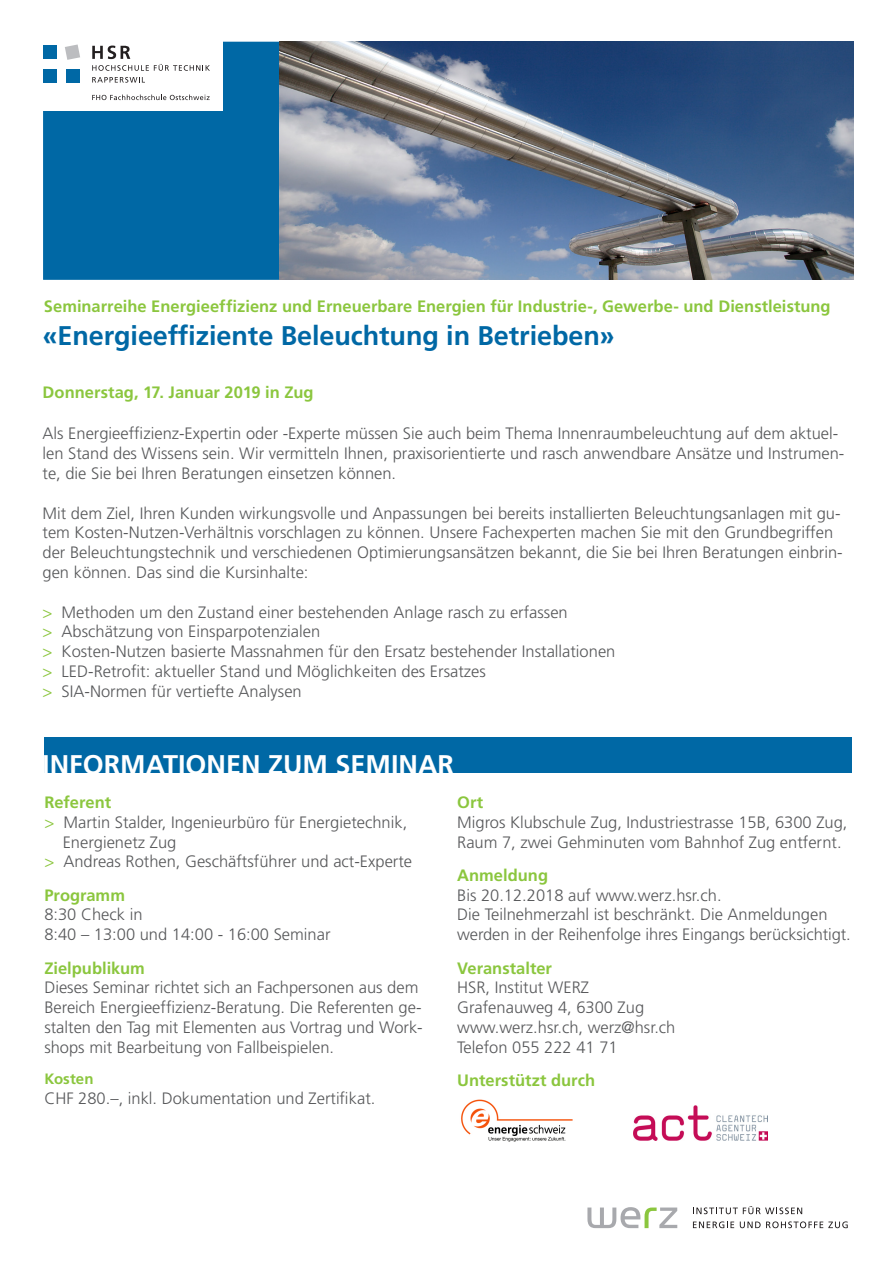
<style>
.page{position:relative;width:893px;height:1263px;background:#fff}
.page>*{position:absolute;margin:0;border:0;box-sizing:border-box;transform-origin:0 0}
.t1{font:700 27px "Frutiger LT Pro";letter-spacing:-.005em;color:#0068a5}
.t2{font:700 27px "Frutiger LT Pro";color:#fff}
.t3{font:300 16.5px/19.8px "Frutiger";color:#57585a}
.t4{font:700 16.5px "Frutiger";color:#8bc63e}
.t5{font:700 15px "Frutiger";letter-spacing:.005em;color:#8bc63e}
.s1{color:#8bc63e}
</style>
<div class="page">
<svg style="left:693px;top:1206px;width:109px;height:8px"></svg>
<svg style="left:693px;top:1221px;width:41px;height:7px"></svg>
<svg style="left:740px;top:1221px;width:108px;height:7px"></svg>
<svg style="left:587px;top:1207px;width:90px;height:21px"></svg>
<div style="left:43px;top:42px;width:238px;height:238px;background:#0068a5;border:2px solid #0068a5"></div>
<div style="left:37px;top:35px;width:186px;height:76px;background:#fff"></div>
<div style="left:44px;top:46px;width:13px;height:13px;background:#0068a5"></div>
<div style="left:44px;top:69px;width:13px;height:13px;background:#0068a5"></div>
<div style="left:66px;top:69px;width:13px;height:13px;background:#0068a5"></div>
<svg style="left:65px;top:44px;width:15px;height:16px"></svg>
<svg style="left:92px;top:95px;width:118px;height:5px"></svg>
<svg style="left:92px;top:46px;width:118px;height:25px"></svg>
<svg style="left:92px;top:77px;width:53px;height:6px"></svg>
<img style="left:280px;top:42px;width:573px;height:238px">
<div style="left:44px;top:738px;width:808px;height:35px;background:#0068a5"></div>
<img style="left:461px;top:1099px;width:112px;height:43px">
<img style="left:634px;top:1106px;width:134px;height:35px">
<p class="t4" style="left:44px;top:297px;width:788px">Seminarreihe Energieeffizienz und Erneuerbare Energien für Industrie-, Gewerbe- und Dienstleistung</p>
<h1 class="t1" style="left:43px;top:320px;width:574px">«Energieeffiziente Beleuchtung in Betrieben»</h1>
<p class="t4" style="left:43px;top:383px;width:272px">Donnerstag, 17. Januar 2019 in Zug</p>
<p class="t3" style="left:43px;top:424px;width:803px">Als Energieeffizienz-Expertin oder -Experte müssen Sie auch beim Thema Innenraumbeleuchtung auf dem aktuel&shy;len Stand des Wissens sein. Wir vermitteln Ihnen, praxisorientierte und rasch anwendbare Ansätze und Instrumen&shy;te, die Sie bei Ihren Beratungen einsetzen können.</p>
<p class="t3" style="left:43px;top:503px;width:802px">Mit dem Ziel, Ihren Kunden wirkungsvolle und Anpassungen bei bereits installierten Beleuchtungsanlagen mit gu&shy;tem Kosten-Nutzen-Verhältnis vorschlagen zu können. Unsere Fachexperten machen Sie mit den Grundbegriffen der Beleuchtungstechnik und verschiedenen Optimierungsansätzen bekannt, die Sie bei Ihren Beratungen einbrin&shy;gen können. Das sind die Kursinhalte:</p>
<p class="t3" style="left:43px;top:602px;width:574px"><span class="s1">&gt;</span> Methoden um den Zustand einer bestehenden Anlage rasch zu erfassen<br><span class="s1">&gt;</span> Abschätzung von Einsparpotenzialen<br><span class="s1">&gt;</span> Kosten-Nutzen basierte Massnahmen für den Ersatz bestehender Installationen <span class="s1">&gt;</span> LED-Retrofit: aktueller Stand und Möglichkeiten des Ersatzes<br><span class="s1">&gt;</span> SIA-Normen für vertiefte Analysen</p>
<h1 class="t2" style="left:42px;top:749px;width:413px">INFORMATIONEN ZUM SEMINAR</h1>
<p class="t4" style="left:44px;top:792px;width:68px">Referent</p>
<p class="t3" style="left:44px;top:812px;width:364px"><span class="s1">&gt;</span> Martin Stalder, Ingenieurbüro für Energietechnik,</p>
<p class="t3" style="left:63px;top:832px;width:115px">Energienetz Zug</p>
<p class="t3" style="left:44px;top:852px;width:369px"><span class="s1">&gt;</span> Andreas Rothen, Geschäftsführer und act-Experte</p>
<p class="t4" style="left:44px;top:885px;width:82px">Programm</p>
<p class="t3" style="left:44px;top:905px;width:288px">8:30 Check in<br>8:40 – 13:00 und 14:00 - 16:00 Seminar</p>
<p class="t4" style="left:44px;top:958px;width:102px">Zielpublikum</p>
<p class="t3" style="left:44px;top:978px;width:380px">Dieses Seminar richtet sich an Fachpersonen aus dem Bereich Energieeffizienz-Beratung. Die Referenten ge&shy;stalten den Tag mit Elementen aus Vortrag und Work&shy;shops mit Bearbeitung von Fallbeispielen.</p>
<p class="t5" style="left:44px;top:1070px;width:51px">Kosten</p>
<p class="t3" style="left:44px;top:1089px;width:333px">CHF 280.–, inkl. Dokumentation und Zertifikat.</p>
<p class="t4" style="left:457px;top:792px;width:28px">Ort</p>
<p class="t3" style="left:457px;top:812px;width:392px">Migros Klubschule Zug, Industriestrasse 15B, 6300 Zug,<br>Raum 7, zwei Gehminuten vom Bahnhof Zug entfernt.</p>
<p class="t4" style="left:457px;top:865px;width:93px">Anmeldung</p>
<p class="t3" style="left:457px;top:885px;width:395px">Bis 20.12.2018 auf www.werz.hsr.ch.<br>Die Teilnehmerzahl ist beschränkt. Die Anmeldungen werden in der Reihenfolge ihres Eingangs berücksichtigt.</p>
<p class="t4" style="left:457px;top:958px;width:96px">Veranstalter</p>
<p class="t3" style="left:457px;top:978px;width:220px">HSR, Institut WERZ<br>Grafenauweg 4, 6300 Zug www.werz.hsr.ch, werz@hsr.ch<br>Telefon 055 222 41 71</p>
<p class="t4" style="left:457px;top:1070px;width:140px">Unterstützt durch</p>
</div>
